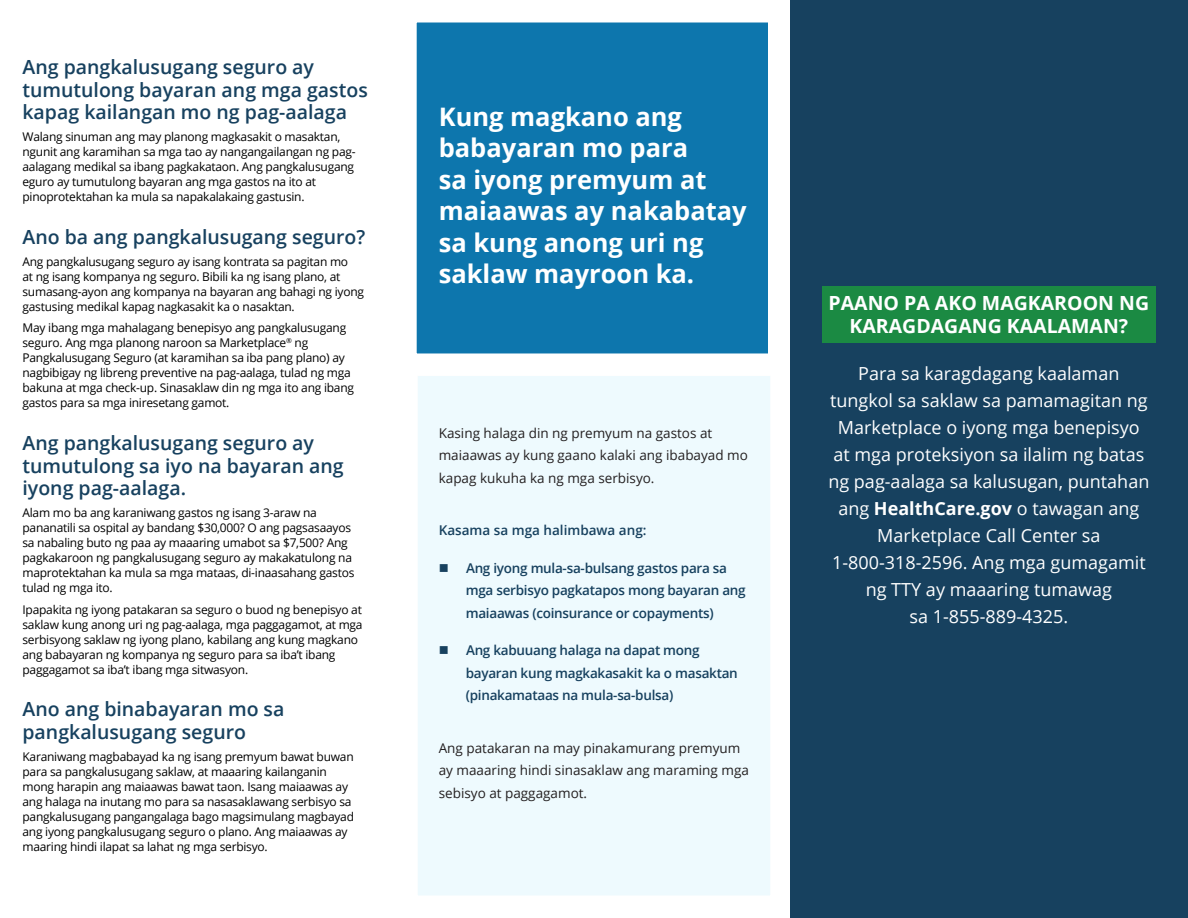
<style>
.page{position:relative;width:1188px;height:918px;background:#fff}
.page>*{position:absolute;margin:0;border:0;box-sizing:border-box;transform-origin:0 0}
.CALL_OUT_-_Title{font:700 25.5px/31.5px "Open Sans";color:#fff}
.t1{font:600 19.5px/22.5px "Open Sans";color:#17415f}
.t2{font:700 19.5px/22.5px "Open Sans";color:#fff;text-align:center}
.CALL_OUT_-_text{font:18px/27px "Open Sans";color:#fff;text-align:center}
.CALL_OUT_-_Title-2{font:600 13.5px/22.5px "Open Sans";letter-spacing:-.02em;color:#17415f}
.text_black{font:13.5px "Open Sans";color:#231f20}
.text_blue{font:600 13.5px "Open Sans";color:#17415f}
.text_no_indent{font:12px/15px "Open Sans";letter-spacing:-.02em;color:#000}
.s1{font-weight:700}
</style>
<div class="page">
<div style="left:406px;top:11px;width:376px;height:896px;background:#eefafe"></div>
<div style="left:395px;top:0;width:398px;height:918px;border:22px solid #fff"></div>
<div style="left:405px;top:11px;width:374px;height:354px;background:#0d76ad"></div>
<div style="left:394px;top:0;width:396px;height:376px;border:22px solid #fff"></div>
<div style="left:790px;top:0;width:398px;height:918px;background:#17415f"></div>
<div style="left:822px;top:287px;width:334px;height:56px;background:#1b8a43"></div>
<h1 class="t1" style="left:22px;top:56px;width:347px">Ang pangkalusugang seguro ay tumutulong bayaran ang mga gastos kapag kailangan mo ng pag-aalaga</h1>
<p class="text_no_indent" style="left:22px;top:129px;width:335px">Walang sinuman ang may planong magkasakit o masaktan, ngunit ang karamihan sa mga tao ay nangangailangan ng pag&shy;aalagang medikal sa ibang pagkakataon. Ang pangkalusugang eguro ay tumutulong bayaran ang mga gastos na ito at pinoprotektahan ka mula sa napakalakaing gastusin.</p>
<h2 class="t1" style="left:22px;top:225px;width:344px">Ano ba ang pangkalusugang seguro?</h2>
<p class="text_no_indent" style="left:22px;top:254px;width:343px">Ang pangkalusugang seguro ay isang kontrata sa pagitan mo<br>at ng isang kompanya ng seguro. Bibili ka ng isang plano, at sumasang-ayon ang kompanya na bayaran ang bahagi ng iyong gastusing medikal kapag nagkasakit ka o nasaktan.</p>
<p class="text_no_indent" style="left:22px;top:320px;width:333px">May ibang mga mahalagang benepisyo ang pangkalusugang seguro. Ang mga planong naroon sa Marketplace<sup>®</sup> ng Pangkalusugang Seguro (at karamihan sa iba pang plano) ay nagbibigay ng libreng preventive na pag-aalaga, tulad ng mga bakuna at mga check-up. Sinasaklaw din ng mga ito ang ibang gastos para sa mga iniresetang gamot.</p>
<h2 class="t1" style="left:22px;top:431px;width:323px">Ang pangkalusugang seguro ay tumutulong sa iyo na bayaran ang iyong pag-aalaga.</h2>
<p class="text_no_indent" style="left:22px;top:505px;width:333px">Alam mo ba ang karaniwang gastos ng isang 3-araw na pananatili sa ospital ay bandang $30,000? O ang pagsasaayos sa nabaling buto ng paa ay maaaring umabot sa $7,500? Ang pagkakaroon ng pangkalusugang seguro ay makakatulong na maprotektahan ka mula sa mga mataas, di-inaasahang gastos tulad ng mga ito.</p>
<p class="text_no_indent" style="left:22px;top:601px;width:342px">Ipapakita ng iyong patakaran sa seguro o buod ng benepisyo at saklaw kung anong uri ng pag-aalaga, mga paggagamot, at mga serbisyong saklaw ng iyong plano, kabilang ang kung magkano ang babayaran ng kompanya ng seguro para sa iba’t ibang paggagamot sa iba’t ibang mga sitwasyon.</p>
<h2 class="t1" style="left:22px;top:698px;width:263px">Ano ang binabayaran mo sa pangkalusugang seguro</h2>
<h2 class="text_no_indent" style="left:22px;top:749px;width:333px">Karaniwang magbabayad ka ng isang premyum bawat buwan para sa pangkalusugang saklaw, at maaaring kailanganin mong harapin ang maiaawas bawat taon. Isang maiaawas ay ang halaga na inutang mo para sa nasasaklawang serbisyo sa pangkalusugang pangangalaga bago magsimulang magbayad ang iyong pangkalusugang seguro o plano. Ang maiaawas ay maaring hindi ilapat sa lahat ng mga serbisyo.</h2>
<p class="CALL_OUT_-_Title" style="left:439px;top:100px;width:309px">Kung magkano ang babayaran mo para<br>sa iyong premyum at maiaawas ay nakabatay sa kung anong uri ng saklaw mayroon ka.</p>
<p class="text_black" style="left:439px;top:424px;width:275px">Kasing halaga din ng premyum na gastos at</p>
<p class="text_black" style="left:439px;top:446px;width:311px">maiaawas ay kung gaano kalaki ang ibabayad mo</p>
<p class="text_black" style="left:439px;top:469px;width:217px">kapag kukuha ka ng mga serbisyo.</p>
<p class="text_blue" style="left:439px;top:521px;width:209px">Kasama sa mga halimbawa ang:</p>
<p class="CALL_OUT_-_Title-2" style="left:466px;top:556px;width:282px;text-indent:-27px">■ Ang iyong mula-sa-bulsang gastos para sa mga serbisyo pagkatapos mong bayaran ang maiaawas (coinsurance or copayments)</p>
<p class="CALL_OUT_-_Title-2" style="left:466px;top:639px;width:274px;text-indent:-27px">■ Ang kabuuang halaga na dapat mong bayaran kung magkakasakit ka o masaktan (pinakamataas na mula-sa-bulsa)</p>
<p class="text_black" style="left:439px;top:739px;width:303px">Ang patakaran na may pinakamurang premyum</p>
<p class="text_black" style="left:439px;top:761px;width:312px">ay maaaring hindi sinasaklaw ang maraming mga</p>
<p class="text_black" style="left:439px;top:784px;width:150px">sebisyo at paggagamot.</p>
<h2 class="t2" style="left:829px;top:291px;width:322px">PAANO PA AKO MAGKAROON NG<br>KARAGDAGANG KAALAMAN?</h2>
<p class="CALL_OUT_-_text" style="left:828px;top:359px;width:323px">Para sa karagdagang kaalaman tungkol sa saklaw sa pamamagitan ng<br>Marketplace o iyong mga benepisyo at mga proteksiyon sa ilalim ng batas ng pag-aalaga sa kalusugan, puntahan ang <span class="s1">HealthCare.gov</span> o tawagan ang<br>Marketplace Call Center sa<br>1-800-318-2596. Ang mga gumagamit ng TTY ay maaaring tumawag<br>sa 1-855-889-4325.</p>
</div>
